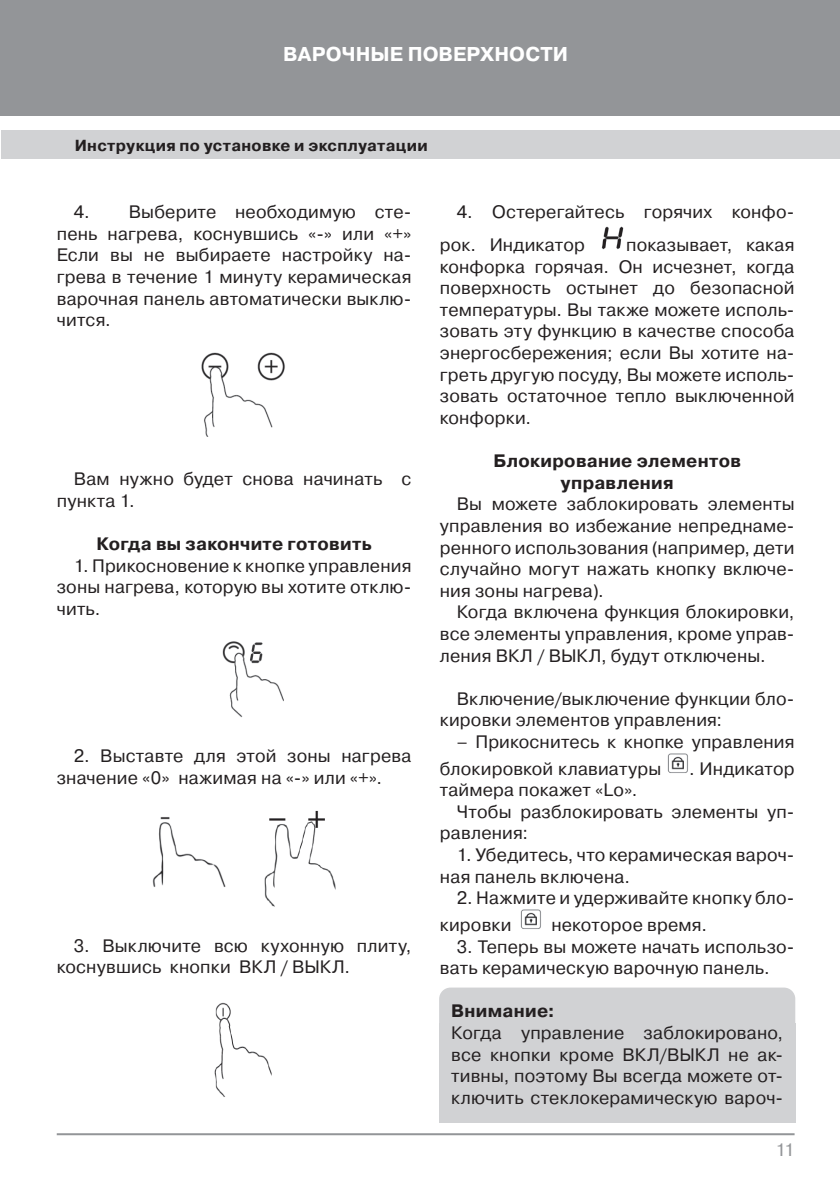
<style>
.page{position:relative;width:840px;height:1191px;background:#fff}
.page>*{position:absolute;margin:0;border:0;box-sizing:border-box;transform-origin:0 0}
.t1{font:700 20px "Pragmatica C";letter-spacing:.005em;color:#fff}
.t2{font:18px/21.6px "Pragmatica C";letter-spacing:.01em;color:#231f20}
.t3{font:700 18px/21.6px "Pragmatica C";letter-spacing:.015em;color:#231f20;text-align:center}
.t4{font:18px "Pragmatica C";color:#939598}
.t5{font:700 16px "Pragmatica C";letter-spacing:.02em;color:#231f20}
</style>
<div class="page">
<div style="left:0;top:0;width:839px;height:116px;background:#939598"></div>
<div style="left:1px;top:130px;width:838px;height:29px;background:#d1d2d4"></div>
<hr style="left:57px;top:1133px;width:737px;height:2px;background:#939598">
<div style="left:439px;top:987px;width:355px;height:136px;background:#d1d2d4;border-radius:11px"></div>
<div style="left:439px;top:1023px;width:355px;height:100px;background:#d1d2d4"></div>
<img style="left:201px;top:352px;width:84px;height:84px">
<img style="left:222px;top:641px;width:61px;height:77px">
<img style="left:152px;top:817px;width:74px;height:70px">
<img style="left:264px;top:810px;width:72px;height:97px">
<img style="left:214px;top:1002px;width:58px;height:95px">
<img style="left:601px;top:226px;width:23px;height:24px">
<img style="left:667px;top:753px;width:21px;height:20px">
<img style="left:520px;top:909px;width:21px;height:20px">
<p class="t1" style="left:283px;top:43px;width:286px">ВАРОЧНЫЕ ПОВЕРХНОСТИ</p>
<p class="t5" style="left:75px;top:136px;width:354px">Инструкция по установке и эксплуатации</p>
<p class="t2" style="left:57px;top:201px;width:356px;text-align:justify;text-indent:17px">4. Выберите необходимую сте&shy;пень нагрева, коснувшись «-» или «+» Если вы не выбираете настройку на&shy;грева в течение 1 минуту керамическая варочная панель автоматически выклю&shy;чится.</p>
<p class="t2" style="left:57px;top:468px;width:356px;text-indent:17px">Вам нужно будет снова начинать с пункта 1.</p>
<p class="t3" style="left:96px;top:533px;width:276px">Когда вы закончите готовить</p>
<p class="t2" style="left:57px;top:555px;width:356px;text-align:justify;text-indent:17px">1. Прикосновение к кнопке управления зоны нагрева, которую вы хотите отклю&shy;чить.</p>
<p class="t2" style="left:57px;top:745px;width:356px;text-indent:17px">2. Выставте для этой зоны нагрева значение «0» нажимая на «-» или «+».</p>
<p class="t2" style="left:57px;top:934px;width:356px;text-indent:17px">3. Выключите всю кухонную плиту, коснувшись кнопки ВКЛ / ВЫКЛ.</p>
<p class="t2" style="left:439px;top:196px;width:356px;line-height:32.8px;text-indent:17px">4. Остерегайтесь горячих конфо&shy;рок. Индикатор</p>
<p class="t2" style="left:439px;top:234px;width:356px;text-align:justify;text-indent:186px">показывает, какая конфорка горячая. Он исчезнет, когда поверхность остынет до безопасной температуры. Вы также можете исполь&shy;зовать эту функцию в качестве способа энергосбережения; если Вы хотите на&shy;греть другую посуду, Вы можете исполь&shy;зовать остаточное тепло выключенной конфорки.</p>
<p class="t3" style="left:493px;top:450px;width:249px">Блокирование элементов управления</p>
<p class="t2" style="left:439px;top:493px;width:356px;text-align:justify;text-indent:17px">Вы можете заблокировать элементы управления во избежание непреднаме&shy;ренного использования (например, дети случайно могут нажать кнопку включе&shy;ния зоны нагрева).</p>
<p class="t2" style="left:439px;top:601px;width:356px;text-align:justify;text-indent:17px">Когда включена функция блокировки, все элементы управления, кроме управ&shy;ления ВКЛ / ВЫКЛ, будут отключены.</p>
<p class="t2" style="left:439px;top:688px;width:356px;text-indent:17px">Включение/выключение функции бло&shy;кировки элементов управления:</p>
<p class="t2" style="left:439px;top:728px;width:356px;line-height:26.6px;text-indent:17px">– Прикоснитесь к кнопке управления блокировкой клавиатуры</p>
<p class="t2" style="left:688px;top:757px;width:107px">. Индикатор</p>
<p class="t2" style="left:439px;top:779px;width:199px">таймера покажет «Lo».</p>
<p class="t2" style="left:456px;top:801px;width:336px">Чтобы разблокировать элементы уп-</p>
<p class="t2" style="left:439px;top:822px;width:90px">равления:</p>
<p class="t2" style="left:439px;top:844px;width:356px;text-indent:17px">1. Убедитесь, что керамическая вароч&shy;ная панель включена.</p>
<p class="t2" style="left:439px;top:885px;width:356px;line-height:26.6px;text-indent:17px">2. Нажмите и удерживайте кнопку бло&shy;кировки</p>
<p class="t2" style="left:551px;top:914px;width:157px">некоторое время.</p>
<p class="t2" style="left:439px;top:935px;width:356px;text-indent:17px">3. Теперь вы можете начать использо&shy;вать керамическую варочную панель.</p>
<p class="t3" style="left:451px;top:1000px;width:105px">Внимание:</p>
<p class="t2" style="left:451px;top:1022px;width:333px;text-align:justify">Когда управление заблокировано, все кнопки кроме ВКЛ/ВЫКЛ не ак&shy;тивны, поэтому Вы всегда можете от&shy;ключить стеклокерамическую вароч-</p>
<p class="t4" style="left:775px;top:1139px;width:21px">11</p>
</div>
